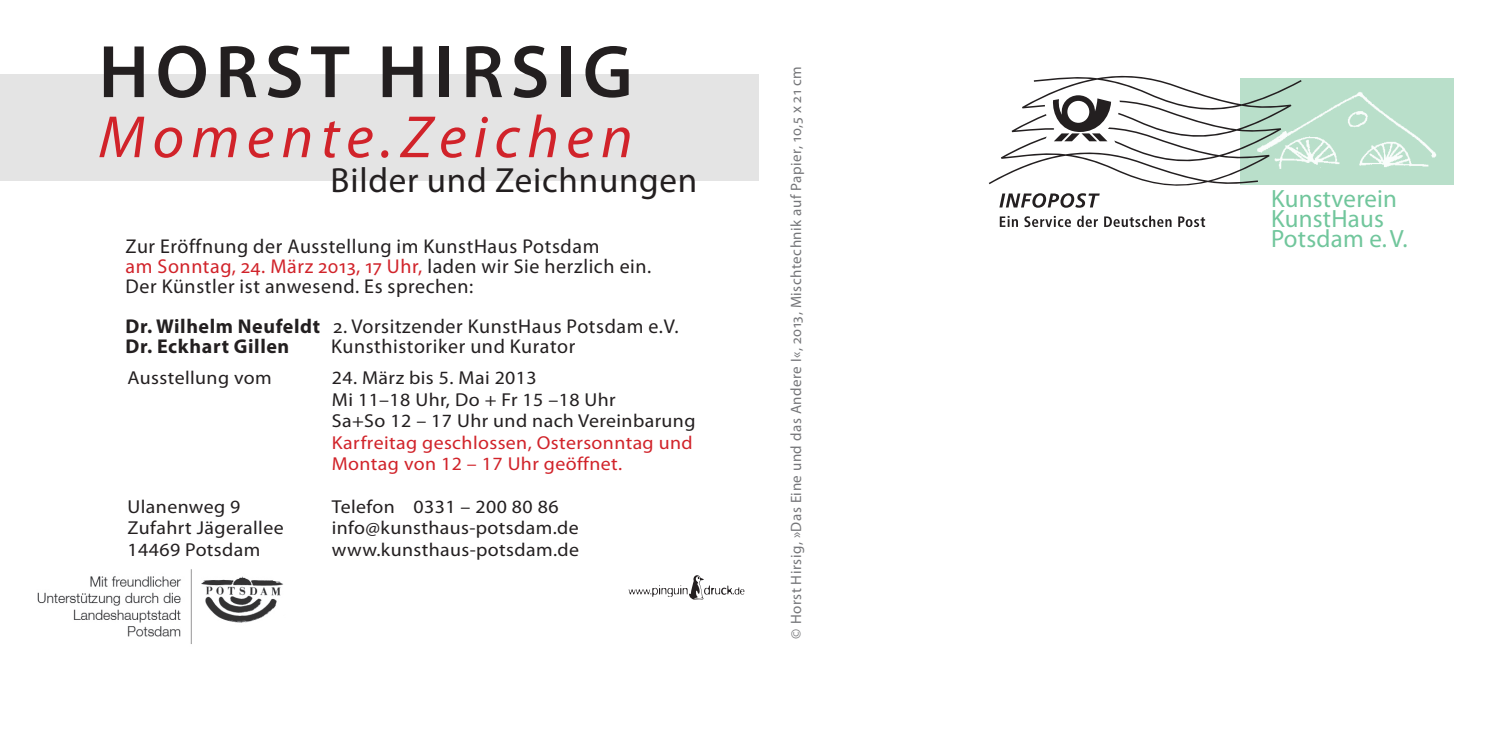
<style>
.page{position:relative;width:1489px;height:745px;background:#fff}
.page>*{position:absolute;margin:0;border:0;box-sizing:border-box;transform-origin:0 0}
.t1{font:600 75px "Myriad Pro";letter-spacing:.09em;color:#231f20}
.t2{font:italic 60px "Myriad Pro";letter-spacing:.12em;color:#d1232a}
.t3{font:35px "Myriad Pro";letter-spacing:.02em;color:#231f20}
.t4{font:25px/20px "Myriad Pro";letter-spacing:.01em;color:#71c69c}
.t5{font:20px/20px "Myriad Pro";letter-spacing:.03em;color:#231f20}
.t6{font:700 20px/20px "Myriad Pro";letter-spacing:.03em;color:#231f20}
.t7{font:18.75px/21.5px "Myriad Pro";letter-spacing:.02em;color:#231f20;scale:1.06 1}
.t8{font:18.75px/21.5px "Myriad Pro";letter-spacing:.02em;color:#d1232a;scale:1.06 1}
.t9{font:15px "Myriad Pro";letter-spacing:.035em;color:#757679}
.s1{color:#d1232a}
.s2{font-weight:400}
</style>
<div class="page">
<img style="left:1301px;top:78px;width:152px;height:106px">
<svg style="left:989px;top:75px;width:312px;height:152px"></svg>
<svg style="left:628px;top:575px;width:116px;height:24px"></svg>
<img style="left:37px;top:569px;width:246px;height:75px">
<div style="left:0;top:74px;width:758px;height:107px;background:#e4e4e4"></div>
<h1 class="t1" style="left:99px;top:24px;width:535px">HORST HIRSIG</h1>
<h2 class="t2" style="left:99px;top:100px;width:535px">Momente.Zeichen</h2>
<h3 class="t3" style="left:330px;top:159px;width:368px">Bilder und Zeichnungen</h3>
<p class="t5" style="left:125px;top:235px;width:527px">Zur Eröffnung der Ausstellung im KunstHaus Potsdam<br><span class="s1">am Sonntag, 24. März 2013, 17 Uhr,</span> laden wir Sie herzlich ein.<br>Der Künstler ist anwesend. Es sprechen:</p>
<p class="t6" style="left:125px;top:315px;width:554px">Dr. Wilhelm Neufeldt <span class="s2">2. Vorsitzender KunstHaus Potsdam e.V.<br></span>Dr. Eckhart Gillen</p>
<p class="t5" style="left:331px;top:335px;width:246px">Kunsthistoriker und Kurator</p>
<p class="t7" style="left:128px;top:367px;width:137px">Ausstellung vom</p>
<p class="t7" style="left:128px;top:495px;width:149px">Ulanenweg 9<br>Zufahrt Jägerallee<br>14469 Potsdam</p>
<p class="t7" style="left:332px;top:367px;width:344px">24. März bis 5. Mai 2013<br>Mi 11–18 Uhr, Do + Fr 15 –18 Uhr<br>Sa+So 12 – 17 Uhr und nach Vereinbarung</p>
<p class="t8" style="left:332px;top:431px;width:342px">Karfreitag geschlossen, Ostersonntag und<br>Montag von 12 – 17 Uhr geöffnet.</p>
<p class="t7" style="left:332px;top:495px;width:235px">Telefon 0331 – 200 80 86 info@kunsthaus-potsdam.de www.kunsthaus-potsdam.de</p>
<p class="t9" style="left:786px;top:638px;width:573px;rotate:-90deg">© Horst Hirsig, »Das Eine und das Andere I«, 2013, Mischtechnik auf Papier, 10,5 x 21 cm</p>
<h3 class="t4" style="left:1270px;top:188px;width:138px">Kunstverein<br>KunstHaus<br>Potsdam e. V.</h3>
</div>
